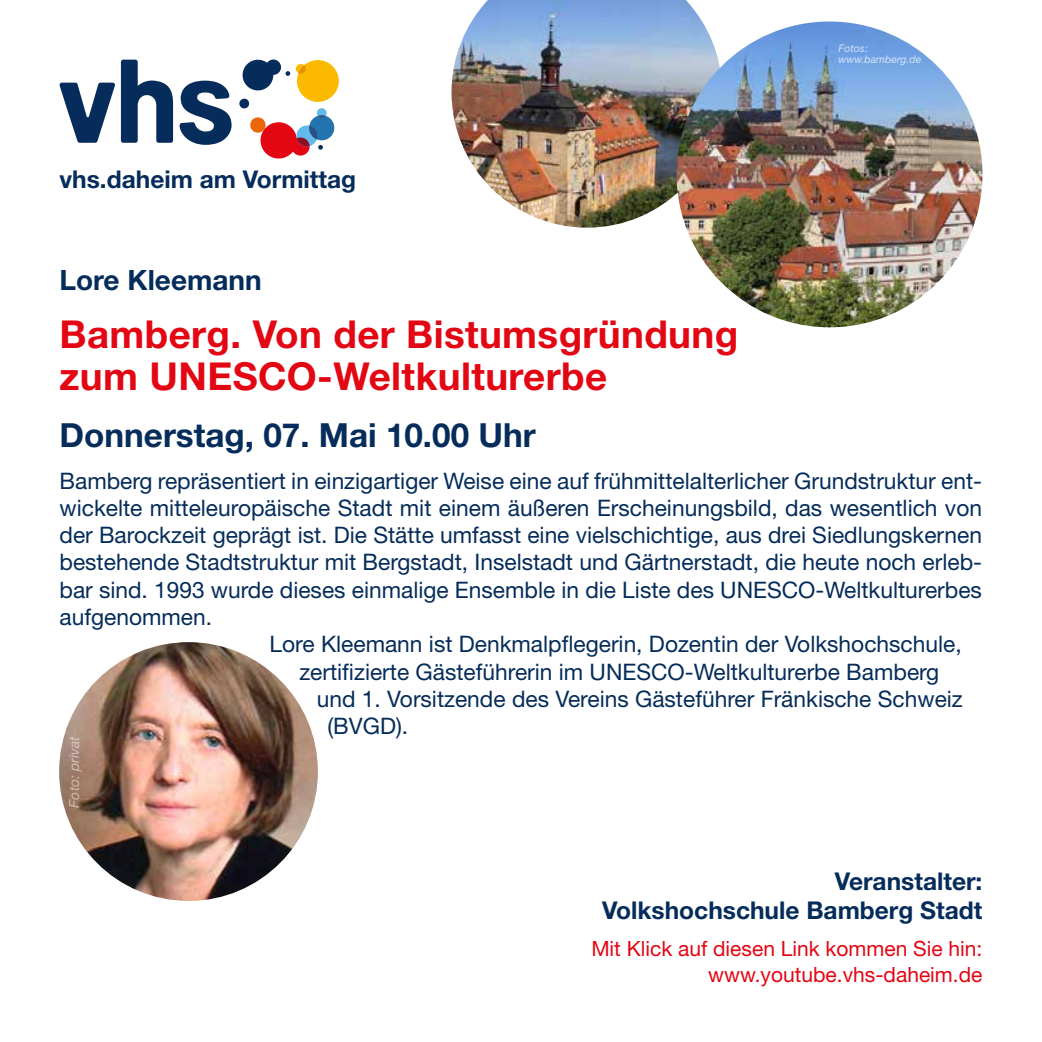
<style>
.page{position:relative;width:1042px;height:1042px;background:#fff}
.page>*{position:absolute;margin:0;border:0;box-sizing:border-box;transform-origin:0 0}
.t1{font:700 38.5px/42.7px "Helvetica Neue LT";letter-spacing:.01em;color:#e30613}
.t2{font:700 33.25px "Helvetica Neue LT";color:#052c5a}
.t3{font:700 28px "Helvetica Neue LT";color:#052c5a}
.t4{font:700 24.5px/29.4px "Helvetica Neue LT";color:#052c5a;text-align:right}
.t5{font:22.75px "Helvetica Neue LT";color:#052c5a}
.t6{font:21px/26.2px "Helvetica Neue LT";color:#e30613;text-align:right}
.t7{font:italic 14px "Helvetica Neue LT";color:#fff}
.t8{font:italic 10.5px/10.5px "Helvetica Neue LT";color:#fff}
</style>
<div class="page">
<svg style="left:60px;top:83px;width:55px;height:60px"></svg>
<svg style="left:121px;top:60px;width:52px;height:83px"></svg>
<svg style="left:180px;top:81px;width:52px;height:64px"></svg>
<div style="left:309px;top:115px;width:25px;height:25px;background:#2474af;border-radius:50%"></div>
<div style="left:317px;top:108px;width:10px;height:10px;background:#63b9e9;border-radius:50%"></div>
<svg style="left:296px;top:60px;width:43px;height:42px"></svg>
<svg style="left:239px;top:98px;width:11px;height:11px"></svg>
<svg style="left:243px;top:60px;width:47px;height:30px"></svg>
<svg style="left:250px;top:115px;width:76px;height:44px"></svg>
<img style="left:59px;top:642px;width:259px;height:259px;border-radius:129px">
<img style="left:451px;top:0;width:269px;height:228px">
<img style="left:676px;top:21px;width:306px;height:306px;border-radius:153px">
<p class="t4" style="left:60px;top:164px;width:298px">vhs.daheim am Vormittag</p>
<p class="t3" style="left:60px;top:262px;width:204px">Lore Kleemann</p>
<h1 class="t1" style="left:60px;top:312px;width:680px">Bamberg. Von der Bistumsgründung zum UNESCO-Weltkulturerbe</h1>
<p class="t8" style="left:838px;top:43px;width:84px">Fotos: www.bamberg.de</p>
<h2 class="t2" style="left:60px;top:414px;width:478px">Donnerstag, 07. Mai 10.00 Uhr</h2>
<p class="t5" style="left:60px;top:467px;width:924px">Bamberg repräsentiert in einzigartiger Weise eine auf frühmittelalterlicher Grundstruktur ent-</p>
<p class="t5" style="left:60px;top:494px;width:924px">wickelte mitteleuropäische Stadt mit einem äußeren Erscheinungsbild, das wesentlich von</p>
<p class="t5" style="left:60px;top:521px;width:924px">der Barockzeit geprägt ist. Die Stätte umfasst eine vielschichtige, aus drei Siedlungskernen</p>
<p class="t5" style="left:60px;top:549px;width:924px">bestehende Stadtstruktur mit Bergstadt, Inselstadt und Gärtnerstadt, die heute noch erleb-</p>
<p class="t5" style="left:60px;top:576px;width:924px">bar sind. 1993 wurde dieses einmalige Ensemble in die Liste des UNESCO-Weltkulturerbes</p>
<p class="t5" style="left:60px;top:603px;width:154px">aufgenommen.</p>
<p class="t5" style="left:270px;top:631px;width:693px">Lore Kleemann ist Denkmalpflegerin, Dozentin der Volkshochschule,</p>
<p class="t5" style="left:299px;top:658px;width:641px">zertifizierte Gästeführerin im UNESCO-Weltkulturerbe Bamberg</p>
<p class="t5" style="left:317px;top:685px;width:647px">und 1. Vorsitzende des Vereins Gästeführer Fränkische Schweiz</p>
<p class="t5" style="left:327px;top:712px;width:82px">(BVGD).</p>
<p class="t7" style="left:66px;top:807px;width:72px;rotate:-90deg">Foto: privat</p>
<p class="t4" style="left:602px;top:865px;width:382px">Veranstalter:<br>Volkshochschule Bamberg Stadt</p>
<p class="t6" style="left:591px;top:935px;width:393px">Mit Klick auf diesen Link kommen Sie hin: www.youtube.vhs-daheim.de</p>
</div>
